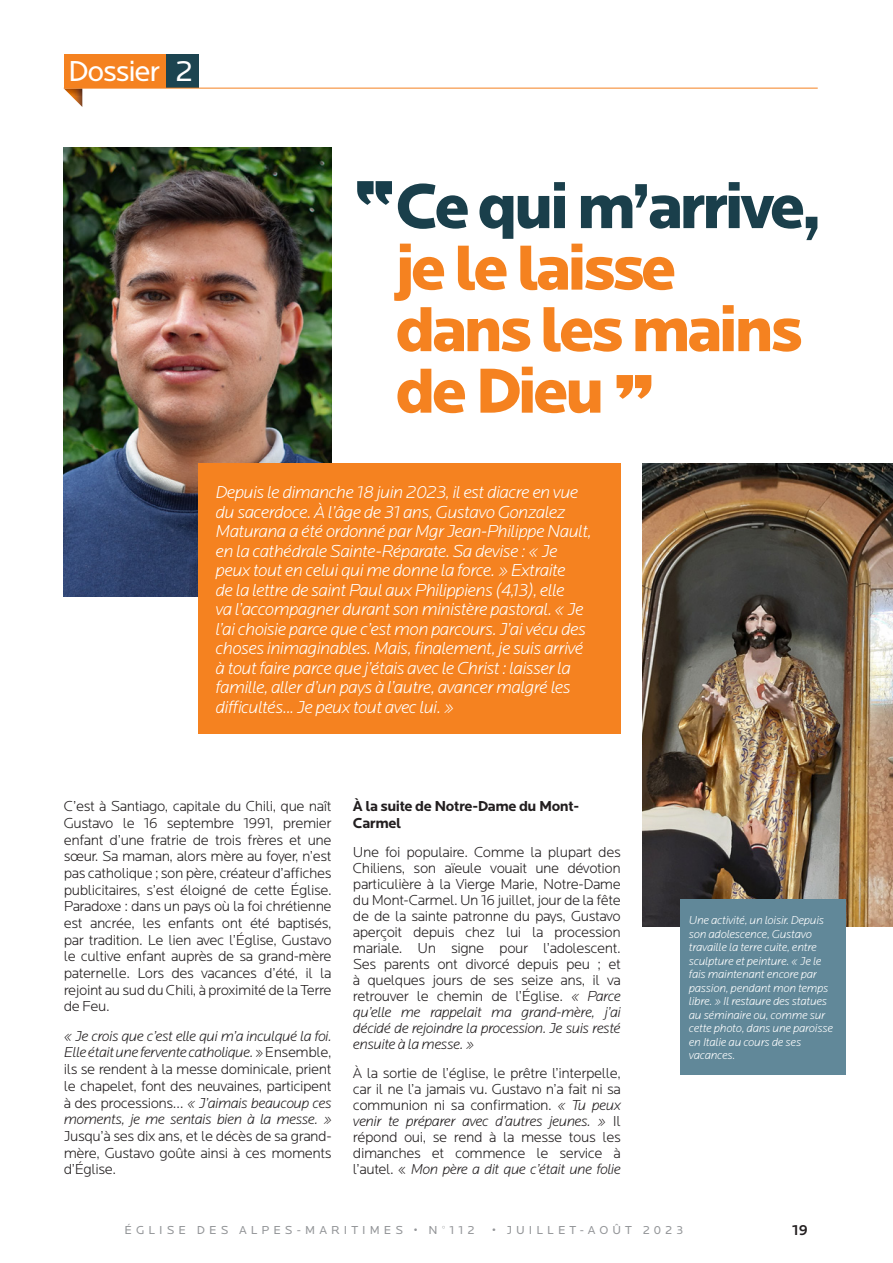
<style>
.page{position:relative;width:893px;height:1263px;background:#fff}
.page>*{position:absolute;margin:0;border:0;box-sizing:border-box;transform-origin:0 0}
.t1{font:900 66px/61.5px "Locator";letter-spacing:-.06em;color:#f58220}
.t2{font:900 66px "Locator";letter-spacing:-.06em;color:#1a3f4b}
.t3{font:30px "Locator";letter-spacing:-.04em;color:#fff}
.t4{font:italic 300 18px/19.5px "Locator";letter-spacing:-.03em;color:#fff}
.t5{font:300 15px/16px "Locator";letter-spacing:-.03em;color:#231f20;text-align:justify}
.t6{font:italic 300 15px/16.6px "Locator";letter-spacing:-.03em;color:#231f20;text-align:justify}
.t7{font:700 15px/16.8px "Locator";letter-spacing:-.03em;color:#231f20}
.t8{font:500 15px "Locator";color:#231f20}
.t9{font:italic 300 12px/13.5px "Locator";letter-spacing:-.02em;color:#fff}
.t10{font:12px "Locator";letter-spacing:.34em;color:#939598}
.s1{font-style:normal}
.s2{font-style:italic}
</style>
<div class="page">
<div style="left:64px;top:55px;width:102px;height:33px;background:#f58220"></div>
<img style="left:64px;top:89px;width:18px;height:18px">
<div style="left:166px;top:55px;width:33px;height:33px;background:#1c4450"></div>
<hr style="left:64px;top:88px;width:754px;height:1px;background:#f58220">
<img style="left:64px;top:148px;width:268px;height:449px">
<div style="left:199px;top:464px;width:422px;height:270px;background:#f58220"></div>
<img style="left:642px;top:464px;width:251px;height:463px">
<div style="left:680px;top:899px;width:166px;height:175px;background:#618899"></div>
<svg style="left:357px;top:181px;width:35px;height:24px"></svg>
<svg style="left:617px;top:375px;width:34px;height:24px"></svg>
<h2 class="t3" style="left:68px;top:54px;width:127px">Dossier 2</h2>
<h1 class="t2" style="left:395px;top:167px;width:428px">Ce qui m’arrive,</h1>
<h1 class="t1" style="left:395px;top:238px;width:409px">je le laisse dans les mains de Dieu</h1>
<p class="t4" style="left:216px;top:483px;width:378px">Depuis le dimanche 18 juin 2023, il est diacre en vue du sacerdoce. À l’âge de 31 ans, Gustavo Gonzalez Maturana a été ordonné par Mgr Jean-Philippe Nault, en la cathédrale Sainte-Réparate. Sa devise : « Je peux tout en celui qui me donne la force. » Extraite<br>de la lettre de saint Paul aux Philippiens (4,13), elle<br>va l’accompagner durant son ministère pastoral. « Je l’ai choisie parce que c’est mon parcours. J’ai vécu des choses inimaginables. Mais, finalement, je suis arrivé à tout faire parce que j’étais avec le Christ : laisser la famille, aller d’un pays à l’autre, avancer malgré les difficultés... Je peux tout avec lui. »</p>
<p class="t5" style="left:64px;top:798px;width:269px;line-height:16.6px">C’est à Santiago, capitale du Chili, que naît Gustavo le 16 septembre 1991, premier enfant d’une fratrie de trois frères et une sœur. Sa maman, alors mère au foyer, n’est pas catholique ; son père, créateur d’affiches publicitaires, s’est éloigné de cette Église.<br>Paradoxe : dans un pays où la foi chrétienne est ancrée, les enfants ont été baptisés, par tradition. Le lien avec l’Église, Gustavo le cultive enfant auprès de sa grand-mère paternelle. Lors des vacances d’été, il la rejoint au sud du Chili, à proximité de la Terre de Feu.</p>
<p class="t6" style="left:64px;top:1028px;width:269px">« Je crois que c’est elle qui m’a inculqué la foi.<br>Elle était une fervente catholique. <span class="s1">» Ensemble, ils se rendent à la messe dominicale, prient le chapelet, font des neuvaines, participent à des processions…</span> « J’aimais beaucoup ces moments, je me sentais bien à la messe. »</p>
<p class="t5" style="left:64px;top:1128px;width:269px;line-height:16.6px">Jusqu’à ses dix ans, et le décès de sa grand&shy;mère, Gustavo goûte ainsi à ces moments d’Église.</p>
<p class="t7" style="left:353px;top:798px;width:228px">À la suite de Notre-Dame du Mont-<br>Carmel</p>
<p class="t5" style="left:353px;top:844px;width:269px">Une foi populaire. Comme la plupart des Chiliens, son aïeule vouait une dévotion particulière à la Vierge Marie, Notre-Dame du Mont-Carmel. Un 16 juillet, jour de la fête de de la sainte patronne du pays, Gustavo aperçoit depuis chez lui la procession mariale. Un signe pour l’adolescent.<br>Ses parents ont divorcé depuis peu ; et à quelques jours de ses seize ans, il va retrouver le chemin de l’Église. <span class="s2">« Parce qu’elle me rappelait ma grand-mère, j’ai décidé de rejoindre la procession. Je suis resté ensuite à la messe. »</span></p>
<p class="t5" style="left:353px;top:1065px;width:269px">À la sortie de l’église, le prêtre l’interpelle, car il ne l’a jamais vu. Gustavo n’a fait ni sa communion ni sa confirmation. <span class="s2">« Tu peux venir te préparer avec d’autres jeunes. »</span> Il répond oui, se rend à la messe tous les dimanches et commence le service à l’autel. « <span class="s2">Mon père a dit que c’était une folie</span></p>
<p class="t9" style="left:689px;top:914px;width:146px">Une activité, un loisir. Depuis son adolescence, Gustavo travaille la terre cuite, entre sculpture et peinture. « Je le fais maintenant encore par passion, pendant mon temps libre. » Il restaure des statues au séminaire ou, comme sur cette photo, dans une paroisse en Italie au cours de ses vacances.</p>
<p class="t10" style="left:125px;top:1223px;width:352px">ÉGLISE DES ALPES-MARITIMES • N°112</p>
<p class="t10" style="left:492px;top:1223px;width:193px">• JUILLET-AOÛT 2023</p>
<p class="t8" style="left:792px;top:1221px;width:17px">19</p>
</div>
